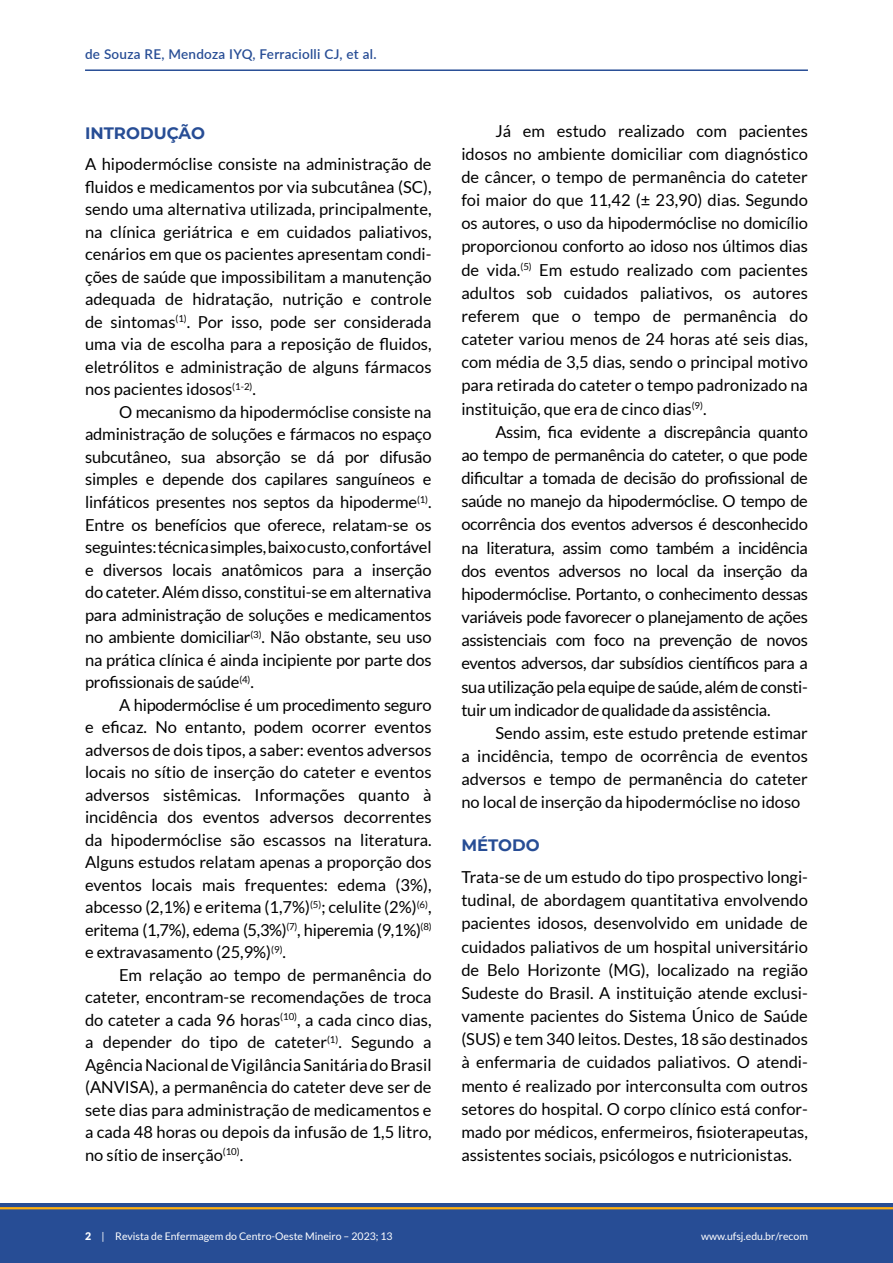
<style>
.page{position:relative;width:893px;height:1263px;background:#fff}
.page>*{position:absolute;margin:0;border:0;box-sizing:border-box;transform-origin:0 0}
.t1{font:16.5px/22.5px "Lato";color:#000;text-align:justify}
.t2{font:700 16.5px "Montserrat";color:#274d95}
.t3{font:600 13.5px "Lato";letter-spacing:.02em;color:#274d95}
.t4{font:10.5px "Lato";color:#fff}
.s1{font-weight:900}
</style>
<div class="page">
<div style="left:0;top:1203px;width:893px;height:60px;background:#274d95"></div>
<hr style="left:0;top:1207px;width:893px;height:2px;background:#ffb011">
<hr style="left:85px;top:69px;width:723px;height:2px;background:#274d95">
<p class="t3" style="left:85px;top:44px;width:293px">de Souza RE, Mendoza IYQ, Ferraciolli CJ, et al.</p>
<p class="t2" style="left:85px;top:122px;width:121px">INTRODUÇÃO</p>
<p class="t1" style="left:85px;top:153px;width:348px">A hipodermóclise consiste na administração de fluidos e medicamentos por via subcutânea (SC), sendo uma alternativa utilizada, principalmente, na clínica geriátrica e em cuidados paliativos, cenários em que os pacientes apresentam condi&shy;ções de saúde que impossibilitam a manutenção adequada de hidratação, nutrição e controle de sintomas<sup>(1)</sup>. Por isso, pode ser considerada uma via de escolha para a reposição de fluidos, eletrólitos e administração de alguns fármacos nos pacientes idosos<sup>(1-2)</sup>.</p>
<p class="t1" style="left:85px;top:401px;width:348px;text-indent:34px">O mecanismo da hipodermóclise consiste na administração de soluções e fármacos no espaço subcutâneo, sua absorção se dá por difusão simples e depende dos capilares sanguíneos e linfáticos presentes nos septos da hipoderme<sup>(1)</sup>.<br>Entre os benefícios que oferece, relatam-se os seguintes: técnica simples, baixo custo, confortável e diversos locais anatômicos para a inserção do cateter. Além disso, constitui-se em alternativa para administração de soluções e medicamentos no ambiente domiciliar<sup>(3)</sup>. Não obstante, seu uso na prática clínica é ainda incipiente por parte dos profissionais de saúde<sup>(4)</sup>.</p>
<p class="t1" style="left:85px;top:693px;width:348px;text-indent:34px">A hipodermóclise é um procedimento seguro e eficaz. No entanto, podem ocorrer eventos adversos de dois tipos, a saber: eventos adversos locais no sítio de inserção do cateter e eventos adversos sistêmicas. Informações quanto à incidência dos eventos adversos decorrentes da hipodermóclise são escassos na literatura.<br>Alguns estudos relatam apenas a proporção dos eventos locais mais frequentes: edema (3%), abcesso (2,1%) e eritema (1,7%)<sup>(5)</sup>; celulite (2%)<sup>(6)</sup>, eritema (1,7%), edema (5,3%)<sup>(7)</sup>, hiperemia (9,1%)<sup>(8) </sup>e extravasamento (25,9%)<sup>(9)</sup>.</p>
<p class="t1" style="left:85px;top:963px;width:348px;text-indent:34px">Em relação ao tempo de permanência do cateter, encontram-se recomendações de troca do cateter a cada 96 horas<sup>(10)</sup>, a cada cinco dias, a depender do tipo de cateter<sup>(1)</sup>. Segundo a Agência Nacional de Vigilância Sanitária do Brasil (ANVISA), a permanência do cateter deve ser de sete dias para administração de medicamentos e a cada 48 horas ou depois da infusão de 1,5 litro, no sítio de inserção<sup>(10)</sup>.</p>
<p class="t1" style="left:461px;top:119px;width:348px;line-height:23.1px;text-indent:34px">Já em estudo realizado com pacientes idosos no ambiente domiciliar com diagnóstico de câncer, o tempo de permanência do cateter foi maior do que 11,42 (± 23,90) dias. Segundo os autores, o uso da hipodermóclise no domicílio proporcionou conforto ao idoso nos últimos dias de vida.<sup>(5)</sup> Em estudo realizado com pacientes adultos sob cuidados paliativos, os autores referem que o tempo de permanência do cateter variou menos de 24 horas até seis dias, com média de 3,5 dias, sendo o principal motivo para retirada do cateter o tempo padronizado na instituição, que era de cinco dias<sup>(9)</sup>.</p>
<p class="t1" style="left:461px;top:420px;width:348px;line-height:23.1px;text-indent:34px">Assim, fica evidente a discrepância quanto ao tempo de permanência do cateter, o que pode dificultar a tomada de decisão do profissional de saúde no manejo da hipodermóclise. O tempo de ocorrência dos eventos adversos é desconhecido na literatura, assim como também a incidência dos eventos adversos no local da inserção da hipodermóclise. Portanto, o conhecimento dessas variáveis pode favorecer o planejamento de ações assistenciais com foco na prevenção de novos eventos adversos, dar subsídios científicos para a sua utilização pela equipe de saúde, além de consti&shy;tuir um indicador de qualidade da assistência.</p>
<p class="t1" style="left:461px;top:721px;width:348px;line-height:23.1px;text-indent:34px">Sendo assim, este estudo pretende estimar a incidência, tempo de ocorrência de eventos adversos e tempo de permanência do cateter no local de inserção da hipodermóclise no idoso</p>
<p class="t2" style="left:461px;top:834px;width:80px">MÉTODO</p>
<p class="t1" style="left:461px;top:865px;width:348px;line-height:23.1px">Trata-se de um estudo do tipo prospectivo longi&shy;tudinal, de abordagem quantitativa envolvendo pacientes idosos, desenvolvido em unidade de cuidados paliativos de um hospital universitário de Belo Horizonte (MG), localizado na região Sudeste do Brasil. A instituição atende exclusi&shy;vamente pacientes do Sistema Único de Saúde (SUS) e tem 340 leitos. Destes, 18 são destinados à enfermaria de cuidados paliativos. O atendi&shy;mento é realizado por interconsulta com outros setores do hospital. O corpo clínico está confor&shy;mado por médicos, enfermeiros, fisioterapeutas, assistentes sociais, psicólogos e nutricionistas.</p>
<p class="t4" style="left:85px;top:1230px;width:309px"><span class="s1">2</span> | Revista de Enfermagem do Centro-Oeste Mineiro – 2023; 13</p>
<p class="t4" style="left:701px;top:1230px;width:108px">www.ufsj.edu.br/recom</p>
</div>
